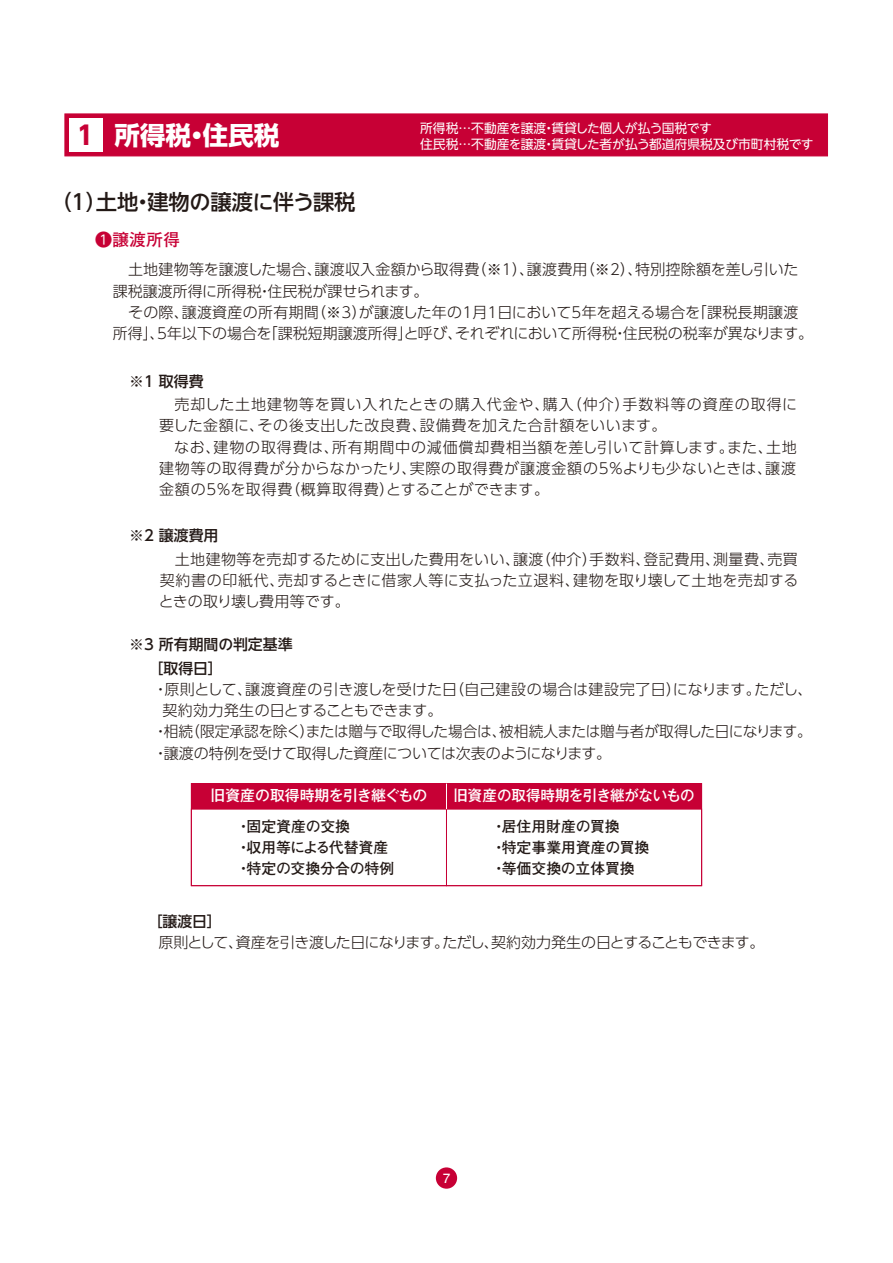
<style>
.page{position:relative;width:893px;height:1263px;background:#fff}
.page>*{position:absolute;margin:0;border:0;box-sizing:border-box;transform-origin:0 0}
.t1{font:700 25.5px "UD Shin Go NT Pro";color:#fff}
.t2{font:500 21.3px "UD Shin Go NT Pro";letter-spacing:-.01em;color:#231916}
.t3{font:700 16.95px "Futo Go B101 Pro";color:#c70035}
.t4{font:300 15px/21.3px "UD Shin Go Pro";color:#231916;text-align:justify}
.t5{font:300 15px/21.3px "UD Shin Go Pro";letter-spacing:.05em;color:#231916}
.t6{font:300 15px "UD Shin Go Pro";letter-spacing:.02em;color:#231916}
.t7{font:300 15px "UD Shin Go Pro";letter-spacing:-.05em;color:#231916}
.t8{font:300 15px "UD Shin Go Pro";letter-spacing:-.03em;color:#231916}
.t9{font:300 15px "UD Shin Go Pro";letter-spacing:-.02em;color:#231916}
.t10{font:700 14.85px/21.3px "Futo Go B101 Pro";letter-spacing:-.005em;color:#231916}
.t11{font:500 14.85px "UD Shin Go NT Pro";color:#231916}
.t12{font:500 14.85px "Gothic MB101 Pro";letter-spacing:-.02em;color:#fff}
.t13{font:12.75px/15.9px "UD Shin Go NT Pro";color:#fff}
.t14{font:700 12.75px "Futo Go B101 Pro";color:#fff}
.s1{color:#c70035}
.s2{font-family:"UD Shin Go Pro";font-weight:400}
</style>
<div class="page">
<div style="left:436px;top:1167px;width:21px;height:22px;background:#c70035;border-radius:50%"></div>
<div style="left:191px;top:784px;width:255px;height:25px;background:#c70035"></div>
<div style="left:446px;top:784px;width:256px;height:25px;background:#c70035"></div>
<div style="left:65px;top:114px;width:763px;height:42px;background:#c70035"></div>
<div style="left:69px;top:118px;width:33px;height:33px;background:#fff"></div>
<div style="left:191px;top:783px;width:511px;height:103px;border:1px solid #c70035"></div>
<svg style="left:446px;top:784px;width:1px;height:25px"></svg>
<h1 class="t1" style="left:77px;top:115px;width:204px"><span class="s1">1</span> 所得税・住民税</h1>
<p class="t13" style="left:420px;top:119px;width:395px">所得税…不動産を譲渡・賃貸した個人が払う国税です<br>住民税…不動産を譲渡・賃貸した者が払う都道府県税及び市町村税です</p>
<h2 class="t2" style="left:50px;top:185px;width:307px">（1）土地・建物の譲渡に伴う課税</h2>
<p class="t3" style="left:95px;top:226px;width:87px"><span class="s2">❶</span>譲渡所得</p>
<p class="t4" style="left:113px;top:258px;width:702px;text-align:left">　土地建物等を譲渡した場合、譲渡収入金額から取得費（※1）、譲渡費用（※2）、特別控除額を差し引いた課税譲渡所得に所得税・住民税が課せられます。<br>　その際、譲渡資産の所有期間（※3）が譲渡した年の1月1日において5年を超える場合を「課税長期譲渡所得」、5年以下の場合を「課税短期譲渡所得」と呼び、それぞれにおいて所得税・住民税の税率が異なります。</p>
<p class="t11" style="left:129px;top:369px;width:76px">※1 取得費</p>
<p class="t5" style="left:159px;top:393px;width:639px;text-indent:15px">売却した土地建物等を買い入れたときの購入代金や、購入（仲介）手数料等の資産の取得に要した金額に、その後支出した改良費、設備費を加えた合計額をいいます。</p>
<p class="t4" style="left:159px;top:436px;width:639px;text-indent:15px">なお、建物の取得費は、所有期間中の減価償却費相当額を差し引いて計算します。また、土地建物等の取得費が分からなかったり、実際の取得費が譲渡金額の5％よりも少ないときは、譲渡金額の5％を取得費（概算取得費）とすることができます。</p>
<p class="t11" style="left:129px;top:524px;width:91px">※2 譲渡費用</p>
<p class="t4" style="left:159px;top:548px;width:641px;text-indent:16px">土地建物等を売却するために支出した費用をいい、譲渡（仲介）手数料、登記費用、測量費、売買契約書の印紙代、売却するときに借家人等に支払った立退料、建物を取り壊して土地を売却するときの取り壊し費用等です。</p>
<p class="t11" style="left:129px;top:632px;width:165px">※3 所有期間の判定基準</p>
<p class="t11" style="left:149px;top:656px;width:76px">［取得日］</p>
<p class="t6" style="left:153px;top:677px;width:661px">・原則として、譲渡資産の引き渡しを受けた日（自己建設の場合は建設完了日）になります。ただし、</p>
<p class="t9" style="left:162px;top:698px;width:282px">契約効力発生の日とすることもできます。</p>
<p class="t4" style="left:153px;top:720px;width:660px">・相続（限定承認を除く）または贈与で取得した場合は、被相続人または贈与者が取得した日になります。</p>
<p class="t8" style="left:153px;top:741px;width:459px">・譲渡の特例を受けて取得した資産については次表のようになります。</p>
<p class="t12" style="left:210px;top:783px;width:218px">旧資産の取得時期を引き継ぐもの</p>
<p class="t12" style="left:453px;top:783px;width:243px">旧資産の取得時期を引き継がないもの</p>
<p class="t10" style="left:236px;top:813px;width:160px">・固定資産の交換<br>・収用等による代替資産・特定の交換分合の特例</p>
<p class="t10" style="left:491px;top:813px;width:160px">・居住用財産の買換<br>・特定事業用資産の買換・等価交換の立体買換</p>
<p class="t11" style="left:148px;top:909px;width:76px">［譲渡日］</p>
<p class="t7" style="left:158px;top:930px;width:608px">原則として、資産を引き渡した日になります。ただし、契約効力発生の日とすることもできます。</p>
<p class="t14" style="left:443px;top:1168px;width:9px">7</p>
</div>
